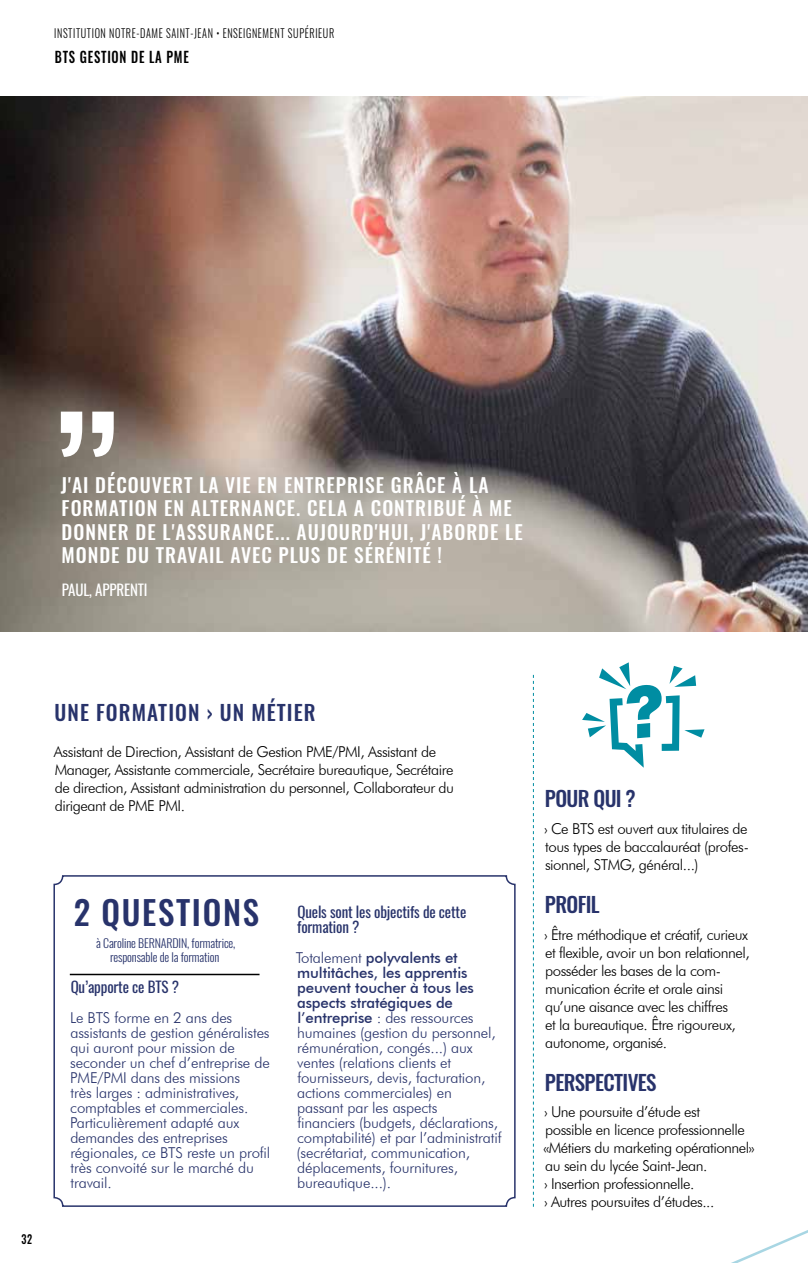
<style>
.page{position:relative;width:808px;height:1263px;background:#fff}
.page>*{position:absolute;margin:0;border:0;box-sizing:border-box;transform-origin:0 0}
.t1{font:500 33.15px "Oswald";letter-spacing:.05em;color:#28336b}
.t2{font:500 21px "Oswald";letter-spacing:-.03em;color:#28336b}
.t3{font:500 21px "Oswald";letter-spacing:.05em;color:#28336b}
.t4{font:500 19.5px/23.4px "Oswald";letter-spacing:.05em;color:#fff}
.t5{font:300 15px/15px "Futura BT";letter-spacing:-.01em;color:#28336b}
.t6{font:300 15px/18px "Futura BT";letter-spacing:-.03em;color:#000}
.t7{font:15px/15px "Oswald";letter-spacing:-.01em;color:#28336b}
.t8{font:500 15px "Oswald";letter-spacing:.06em;color:#000;scale:.85 1}
.t9{font:15px "Oswald";letter-spacing:-.01em;color:#fff}
.t10{font:300 12px/14.4px "Oswald";letter-spacing:-.01em;color:#28336b;text-align:center}
.t11{font:300 12px "Oswald";letter-spacing:.06em;color:#000;scale:.85 1}
.t12{font:500 12px "Oswald";color:#000;scale:.85 1}
.s1{font-weight:500}
</style>
<div class="page">
<svg style="left:731px;top:1230px;width:77px;height:33px"></svg>
<img style="left:0;top:97px;width:808px;height:534px">
<svg style="left:61px;top:412px;width:53px;height:45px"></svg>
<svg style="left:533px;top:675px;width:1px;height:532px"></svg>
<div style="left:53px;top:875px;width:463px;height:332px;border:2px solid #28336b;border-radius:9px"></div>
<hr style="left:70px;top:974px;width:189px;height:1px;background:#000">
<svg style="left:582px;top:662px;width:122px;height:106px"></svg>
<p class="t11" style="left:54px;top:22px;width:331px">INSTITUTION NOTRE-DAME SAINT-JEAN • ENSEIGNEMENT SUPÉRIEUR</p>
<p class="t8" style="left:55px;top:49px;width:159px">BTS GESTION DE LA PME</p>
<h3 class="t4" style="left:61px;top:474px;width:463px">J'AI DÉCOUVERT LA VIE EN ENTREPRISE GRÂCE À LA FORMATION EN ALTERNANCE. CELA A CONTRIBUÉ À ME DONNER DE L'ASSURANCE... AUJOURD'HUI, J'ABORDE LE MONDE DU TRAVAIL AVEC PLUS DE SÉRÉNITÉ !</h3>
<p class="t9" style="left:62px;top:576px;width:87px">PAUL, APPRENTI</p>
<h2 class="t3" style="left:55px;top:701px;width:262px">UNE FORMATION › UN MÉTIER</h2>
<p class="t6" style="left:54px;top:742px;width:402px">Assistant de Direction, Assistant de Gestion PME/PMI, Assistant de Manager, Assistante commerciale, Secrétaire bureautique, Secrétaire de direction, Assistant administration du personnel, Collaborateur du dirigeant de PME PMI.</p>
<p class="t12" style="left:22px;top:1233px;width:14px">32</p>
<h1 class="t1" style="left:74px;top:895px;width:187px">2 QUESTIONS</h1>
<p class="t10" style="left:96px;top:934px;width:141px">à Caroline BERNARDIN, formatrice, responsable de la formation</p>
<p class="t7" style="left:71px;top:978px;width:110px">Qu’apporte ce BTS ?</p>
<p class="t5" style="left:70px;top:1010px;width:202px">Le BTS forme en 2 ans des assistants de gestion généralistes qui auront pour mission de seconder un chef d’entreprise de<br>PME/PMI dans des missions<br>très larges : administratives, comptables et commerciales.<br>Particulièrement adapté aux demandes des entreprises régionales, ce BTS reste un profil très convoité sur le marché du travail.</p>
<p class="t7" style="left:297px;top:903px;width:171px">Quels sont les objectifs de cette formation ?</p>
<p class="t5" style="left:296px;top:950px;width:207px">Totalement <span class="s1">polyvalents et multitâches, les apprentis peuvent toucher à tous les aspects stratégiques de l’entreprise</span> : des ressources humaines (gestion du personnel, rémunération, congés...) aux ventes (relations clients et fournisseurs, devis, facturation, actions commerciales) en<br>passant par les aspects<br>financiers (budgets, déclarations, comptabilité) et par l’administratif (secrétariat, communication, déplacements, fournitures, bureautique...).</p>
<h2 class="t2" style="left:545px;top:788px;width:92px">POUR QUI ?</h2>
<p class="t6" style="left:544px;top:819px;width:206px;text-align:justify">› Ce BTS est ouvert aux titulaires de tous types de baccalauréat (profes&shy;sionnel, STMG, général...)</p>
<h2 class="t2" style="left:545px;top:893px;width:56px">PROFIL</h2>
<p class="t6" style="left:544px;top:925px;width:207px">› Être méthodique et créatif, curieux et flexible, avoir un bon relationnel, posséder les bases de la com&shy;munication écrite et orale ainsi qu’une aisance avec les chiffres<br>et la bureautique. Être rigoureux, autonome, organisé.</p>
<h2 class="t2" style="left:545px;top:1071px;width:113px">PERSPECTIVES</h2>
<p class="t6" style="left:543px;top:1103px;width:213px">› Une poursuite d’étude est<br>possible en licence professionnelle «Métiers du marketing opérationnel» au sein du lycée Saint-Jean.<br>› Insertion professionnelle.<br>› Autres poursuites d’études...</p>
</div>
